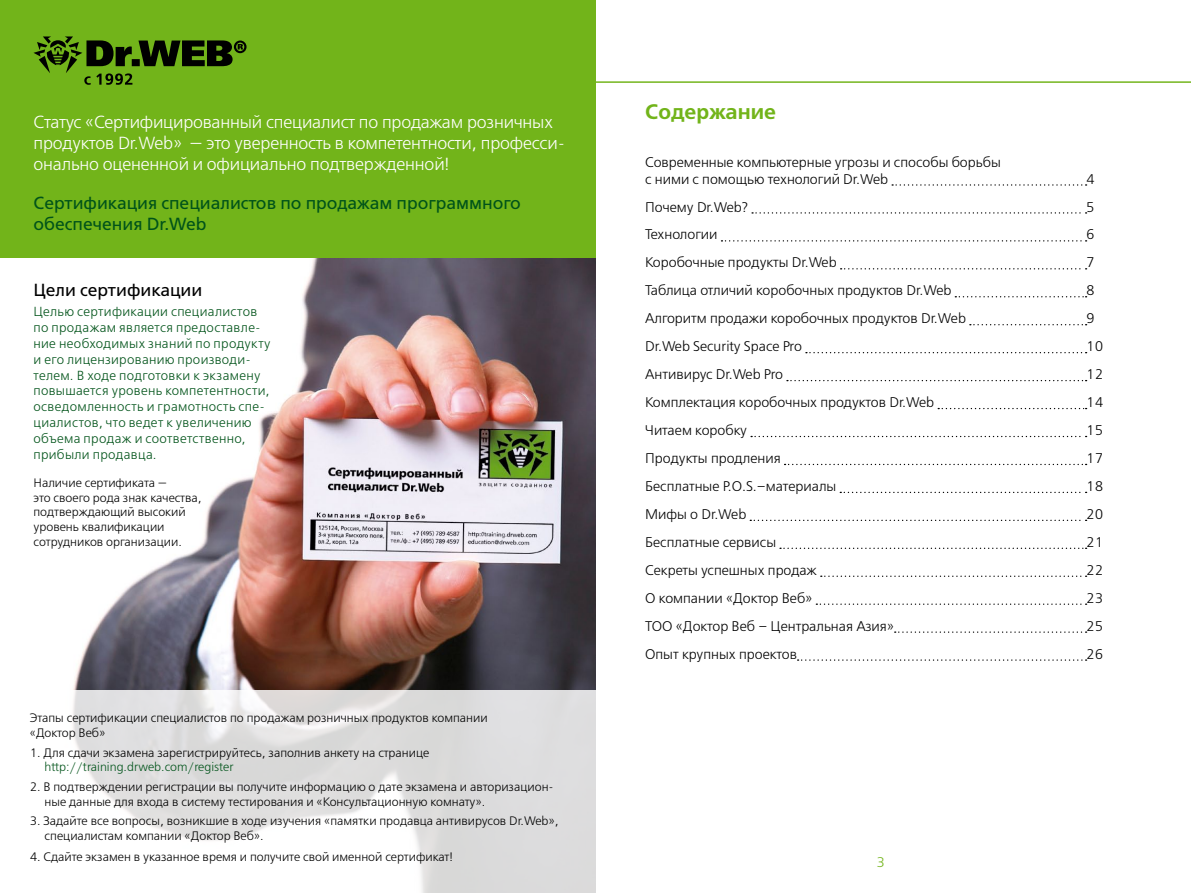
<style>
.page{position:relative;width:1191px;height:893px;background:#fff}
.page>*{position:absolute;margin:0;border:0;box-sizing:border-box;transform-origin:0 0}
.t1{font:21px "Free Set Demi Bold C";color:#72b41a}
.t2{font:17.5px/21px "Free Set Light C";letter-spacing:-.01em;color:#fff}
.t3{font:17.5px/21px "Free Set C";color:#005319}
.t4{font:17.5px "Free Set C";color:#000}
.t5{font:14px/16.8px "Free Set Light C";color:#000}
.t6{font:14px "Free Set Light C";color:#72b41a}
.t7{font:13.12px/15.9px "Free Set Light C";letter-spacing:.025em;color:#005319}
.t8{font:12.25px/14.7px "Free Set Light C";color:#000}
.t9{font:12.25px "Free Set Light C";color:#005319}
</style>
<div class="page">
<img style="left:0;top:257px;width:595px;height:434px">
<div style="left:0;top:0;width:595px;height:257px;background:#72b41a"></div>
<svg style="left:73px;top:691px;width:522px;height:202px;fill:#dfdedf"></svg>
<hr style="left:595px;top:82px;width:596px;height:1px;background:#72b41a">
<svg style="left:892px;top:184px;width:194px;height:2px"></svg>
<svg style="left:752px;top:212px;width:334px;height:2px"></svg>
<svg style="left:721px;top:240px;width:365px;height:2px"></svg>
<svg style="left:840px;top:268px;width:246px;height:1px"></svg>
<svg style="left:955px;top:296px;width:131px;height:1px"></svg>
<svg style="left:970px;top:324px;width:116px;height:1px"></svg>
<svg style="left:806px;top:352px;width:280px;height:1px"></svg>
<svg style="left:787px;top:380px;width:299px;height:1px"></svg>
<svg style="left:938px;top:408px;width:148px;height:1px"></svg>
<svg style="left:751px;top:436px;width:335px;height:1px"></svg>
<svg style="left:784px;top:464px;width:302px;height:1px"></svg>
<svg style="left:840px;top:492px;width:246px;height:1px"></svg>
<svg style="left:750px;top:520px;width:336px;height:1px"></svg>
<svg style="left:780px;top:548px;width:306px;height:1px"></svg>
<svg style="left:821px;top:576px;width:265px;height:1px"></svg>
<svg style="left:816px;top:603px;width:270px;height:2px"></svg>
<svg style="left:894px;top:631px;width:192px;height:2px"></svg>
<svg style="left:797px;top:659px;width:289px;height:2px"></svg>
<svg style="left:33px;top:36px;width:213px;height:49px"></svg>
<h2 class="t2" style="left:33px;top:113px;width:533px">Статус «Сертифицированный специалист по продажам розничных продуктов Dr.Web» — это уверенность в компетентности, професси&shy;онально оцененной и официально подтвержденной!</h2>
<h2 class="t3" style="left:33px;top:193px;width:489px">Сертификация специалистов по продажам программного обеспечения Dr.Web</h2>
<h2 class="t4" style="left:33px;top:280px;width:170px">Цели сертификации</h2>
<p class="t7" style="left:33px;top:305px;width:239px">Целью сертификации специалистов по продажам является предоставле&shy;ние необходимых знаний по продукту и его лицензированию производи&shy;телем. В ходе подготовки к экзамену повышается уровень компетентности, осведомленность и грамотность спе&shy;циалистов, что ведет к увеличению объема продаж и соответственно, прибыли продавца.</p>
<p class="t8" style="left:33px;top:476px;width:170px">Наличие сертификата —<br>это своего рода знак качества, подтверждающий высокий уровень квалификации сотрудников организации.</p>
<p class="t8" style="left:30px;top:711px;width:459px">Этапы сертификации специалистов по продажам розничных продуктов компании «Доктор Веб»</p>
<p class="t8" style="left:30px;top:746px;width:401px">1. Для сдачи экзамена зарегистрируйтесь, заполнив анкету на странице</p>
<p class="t9" style="left:45px;top:761px;width:190px">http://training.drweb.com/register</p>
<p class="t8" style="left:45px;top:780px;width:510px;text-indent:-15px">2. В подтверждении регистрации вы получите информацию о дате экзамена и авторизацион&shy;ные данные для входа в систему тестирования и «Консультационную комнату».</p>
<p class="t8" style="left:45px;top:814px;width:515px;text-indent:-15px">3. Задайте все вопросы, возникшие в ходе изучения «памятки продавца антивирусов Dr.Web», специалистам компании «Доктор Веб».</p>
<p class="t8" style="left:30px;top:850px;width:425px">4. Сдайте экзамен в указанное время и получите свой именной сертификат!</p>
<h1 class="t1" style="left:645px;top:100px;width:132px">Содержание</h1>
<p class="t5" style="left:645px;top:154px;width:357px">Современные компьютерные угрозы и способы борьбы с ними с помощью технологий Dr.Web</p>
<p class="t5" style="left:1086px;top:171px;width:10px">4</p>
<p class="t5" style="left:645px;top:199px;width:104px">Почему Dr.Web?</p>
<p class="t5" style="left:1086px;top:199px;width:10px">5</p>
<p class="t5" style="left:645px;top:227px;width:74px">Технологии</p>
<p class="t5" style="left:1086px;top:227px;width:10px">6</p>
<p class="t5" style="left:645px;top:255px;width:193px">Коробочные продукты Dr.Web</p>
<p class="t5" style="left:1086px;top:255px;width:10px">7</p>
<p class="t5" style="left:645px;top:283px;width:308px">Таблица отличий коробочных продуктов Dr.Web</p>
<p class="t5" style="left:1086px;top:283px;width:10px">8</p>
<p class="t5" style="left:645px;top:311px;width:322px">Алгоритм продажи коробочных продуктов Dr.Web</p>
<p class="t5" style="left:1086px;top:311px;width:10px">9</p>
<p class="t5" style="left:645px;top:339px;width:158px">Dr.Web Security Space Pro</p>
<p class="t5" style="left:1086px;top:339px;width:19px">10</p>
<p class="t5" style="left:645px;top:367px;width:139px">Антивирус Dr.Web Pro</p>
<p class="t5" style="left:1086px;top:367px;width:19px">12</p>
<p class="t5" style="left:645px;top:395px;width:291px">Комплектация коробочных продуктов Dr.Web</p>
<p class="t5" style="left:1086px;top:395px;width:19px">14</p>
<p class="t5" style="left:645px;top:423px;width:104px">Читаем коробку</p>
<p class="t5" style="left:1086px;top:423px;width:19px">15</p>
<p class="t5" style="left:645px;top:450px;width:137px">Продукты продления</p>
<p class="t5" style="left:1086px;top:450px;width:19px">17</p>
<p class="t5" style="left:645px;top:478px;width:193px">Бесплатные P.O.S.–материалы</p>
<p class="t5" style="left:1086px;top:478px;width:19px">18</p>
<p class="t5" style="left:645px;top:506px;width:103px">Мифы о Dr.Web</p>
<p class="t5" style="left:1086px;top:506px;width:19px">20</p>
<p class="t5" style="left:645px;top:534px;width:132px">Бесплатные сервисы</p>
<p class="t5" style="left:1086px;top:534px;width:19px">21</p>
<p class="t5" style="left:645px;top:562px;width:173px">Секреты успешных продаж</p>
<p class="t5" style="left:1086px;top:562px;width:19px">22</p>
<p class="t5" style="left:645px;top:590px;width:169px">О компании «Доктор Веб»</p>
<p class="t5" style="left:1086px;top:590px;width:19px">23</p>
<p class="t5" style="left:645px;top:618px;width:250px">ТОО «Доктор Веб – Центральная Азия»</p>
<p class="t5" style="left:1086px;top:618px;width:19px">25</p>
<p class="t5" style="left:645px;top:646px;width:153px">Опыт крупных проектов</p>
<p class="t5" style="left:1086px;top:646px;width:19px">26</p>
<p class="t6" style="left:876px;top:855px;width:10px">3</p>
</div>
